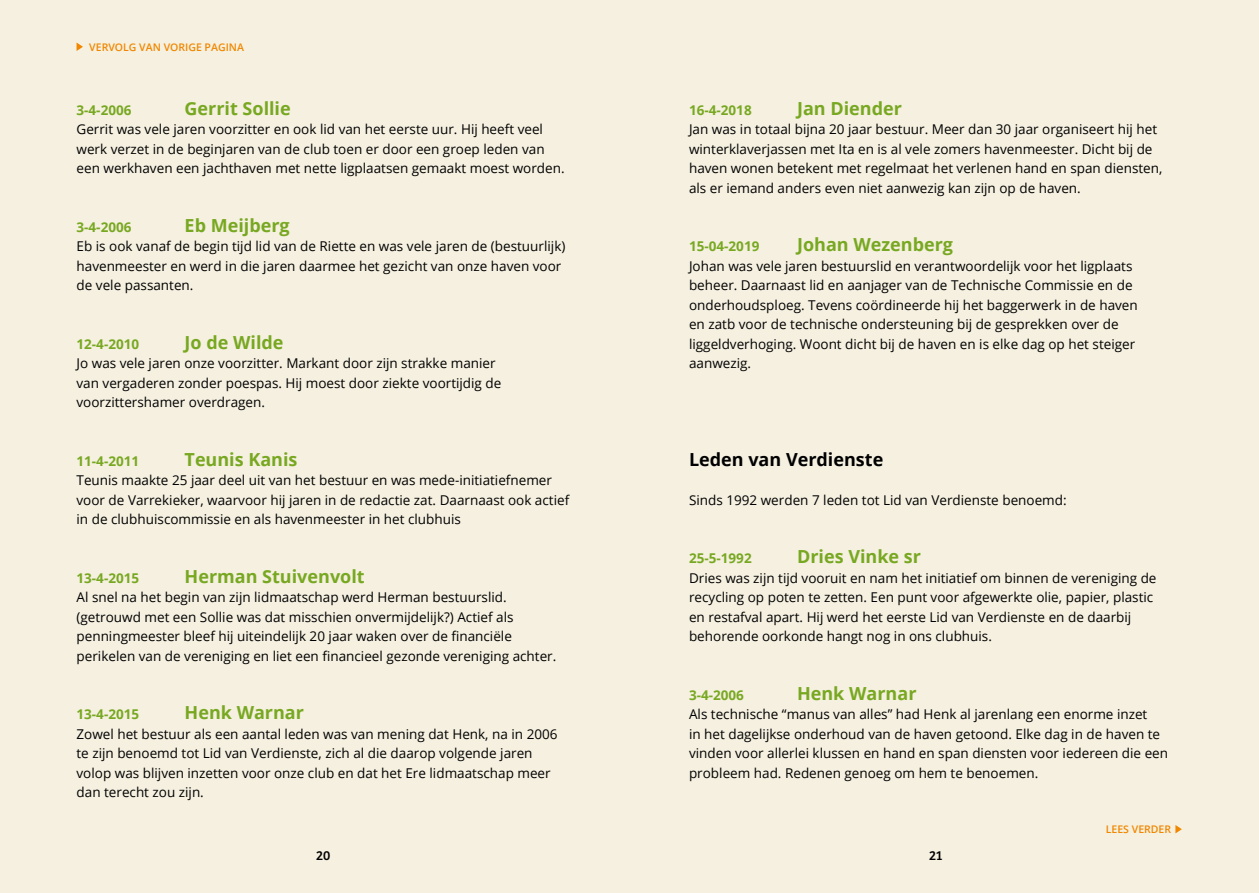
<style>
.page{position:relative;width:1259px;height:893px;background:#f5f0e0}
.page>*{position:absolute;margin:0;border:0;box-sizing:border-box;transform-origin:0 0}
.t1{font:700 18px "Open Sans";color:#78a821}
.t2{font:700 18px "Open Sans";color:#000}
.t3{font:13.5px/19.5px "Open Sans";color:#000}
.t4{font:700 13.5px "Open Sans";color:#78a821}
.t5{font:13.5px "Bree";color:#000}
.t6{font:600 10.5px "Open Sans";color:#f18700}
</style>
<div class="page">
<svg style="left:77px;top:43px;width:6px;height:8px"></svg>
<svg style="left:1175px;top:825px;width:6px;height:8px"></svg>
<p class="t6" style="left:89px;top:40px;width:156px">VERVOLG VAN VORIGE PAGINA</p>
<p class="t4" style="left:77px;top:100px;width:56px">3-4-2006</p>
<h1 class="t1" style="left:185px;top:96px;width:108px">Gerrit Sollie</h1>
<p class="t3" style="left:77px;top:119px;width:490px">Gerrit was vele jaren voorzitter en ook lid van het eerste uur. Hij heeft veel werk verzet in de beginjaren van de club toen er door een groep leden van een werkhaven een jachthaven met nette ligplaatsen gemaakt moest worden.</p>
<p class="t4" style="left:77px;top:217px;width:56px">3-4-2006</p>
<h1 class="t1" style="left:185px;top:213px;width:107px">Eb Meijberg</h1>
<p class="t3" style="left:77px;top:236px;width:490px">Eb is ook vanaf de begin tijd lid van de Riette en was vele jaren de (bestuurlijk) havenmeester en werd in die jaren daarmee het gezicht van onze haven voor de vele passanten.</p>
<p class="t4" style="left:77px;top:334px;width:64px">12-4-2010</p>
<h1 class="t1" style="left:185px;top:330px;width:100px">Jo de Wilde</h1>
<p class="t3" style="left:77px;top:353px;width:426px">Jo was vele jaren onze voorzitter. Markant door zijn strakke manier van vergaderen zonder poespas. Hij moest door ziekte voortijdig de voorzittershamer overdragen.</p>
<p class="t4" style="left:77px;top:451px;width:64px">11-4-2011</p>
<h1 class="t1" style="left:185px;top:447px;width:114px">Teunis Kanis</h1>
<p class="t3" style="left:77px;top:470px;width:494px">Teunis maakte 25 jaar deel uit van het bestuur en was mede-initiatiefnemer voor de Varrekieker, waarvoor hij jaren in de redactie zat. Daarnaast ook actief in de clubhuiscommissie en als havenmeester in het clubhuis</p>
<p class="t4" style="left:77px;top:568px;width:64px">13-4-2015</p>
<h1 class="t1" style="left:185px;top:564px;width:182px">Herman Stuivenvolt</h1>
<p class="t3" style="left:77px;top:587px;width:481px">Al snel na het begin van zijn lidmaatschap werd Herman bestuurslid. (getrouwd met een Sollie was dat misschien onvermijdelijk?) Actief als penningmeester bleef hij uiteindelijk 20 jaar waken over de financiële perikelen van de vereniging en liet een financieel gezonde vereniging achter.</p>
<p class="t4" style="left:77px;top:705px;width:64px">13-4-2015</p>
<h1 class="t1" style="left:185px;top:700px;width:121px">Henk Warnar</h1>
<p class="t3" style="left:77px;top:724px;width:482px">Zowel het bestuur als een aantal leden was van mening dat Henk, na in 2006 te zijn benoemd tot Lid van Verdienste, zich al die daarop volgende jaren volop was blijven inzetten voor onze club en dat het Ere lidmaatschap meer dan terecht zou zijn.</p>
<p class="t4" style="left:689px;top:100px;width:64px">16-4-2018</p>
<h1 class="t1" style="left:797px;top:96px;width:106px">Jan Diender</h1>
<p class="t3" style="left:689px;top:119px;width:475px">Jan was in totaal bijna 20 jaar bestuur. Meer dan 30 jaar organiseert hij het winterklaverjassen met Ita en is al vele zomers havenmeester. Dicht bij de haven wonen betekent met regelmaat het verlenen hand en span diensten, als er iemand anders even niet aanwezig kan zijn op de haven.</p>
<p class="t4" style="left:689px;top:237px;width:72px">15-04-2019</p>
<h1 class="t1" style="left:797px;top:232px;width:157px">Johan Wezenberg</h1>
<p class="t3" style="left:689px;top:256px;width:450px">Johan was vele jaren bestuurslid en verantwoordelijk voor het ligplaats beheer. Daarnaast lid en aanjager van de Technische Commissie en de onderhoudsploeg. Tevens coördineerde hij het baggerwerk in de haven en zatb voor de technische ondersteuning bij de gesprekken over de liggeldverhoging. Woont dicht bij de haven en is elke dag op het steiger aanwezig.</p>
<h1 class="t2" style="left:689px;top:447px;width:196px">Leden van Verdienste</h1>
<p class="t3" style="left:689px;top:490px;width:379px">Sinds 1992 werden 7 leden tot Lid van Verdienste benoemd:</p>
<p class="t4" style="left:689px;top:549px;width:64px">25-5-1992</p>
<h1 class="t1" style="left:797px;top:544px;width:125px">Dries Vinke sr</h1>
<p class="t3" style="left:689px;top:568px;width:469px">Dries was zijn tijd vooruit en nam het initiatief om binnen de vereniging de recycling op poten te zetten. Een punt voor afgewerkte olie, papier, plastic en restafval apart. Hij werd het eerste Lid van Verdienste en de daarbij behorende oorkonde hangt nog in ons clubhuis.</p>
<p class="t4" style="left:689px;top:685px;width:56px">3-4-2006</p>
<h1 class="t1" style="left:797px;top:681px;width:121px">Henk Warnar</h1>
<p class="t3" style="left:689px;top:704px;width:480px">Als technische “manus van alles” had Henk al jarenlang een enorme inzet<br>in het dagelijkse onderhoud van de haven getoond. Elke dag in de haven te vinden voor allerlei klussen en hand en span diensten voor iedereen die een probleem had. Redenen genoeg om hem te benoemen.</p>
<p class="t6" style="left:1106px;top:822px;width:67px">LEES VERDER</p>
<p class="t5" style="left:316px;top:845px;width:15px">20</p>
<p class="t5" style="left:929px;top:845px;width:15px">21</p>
</div>
